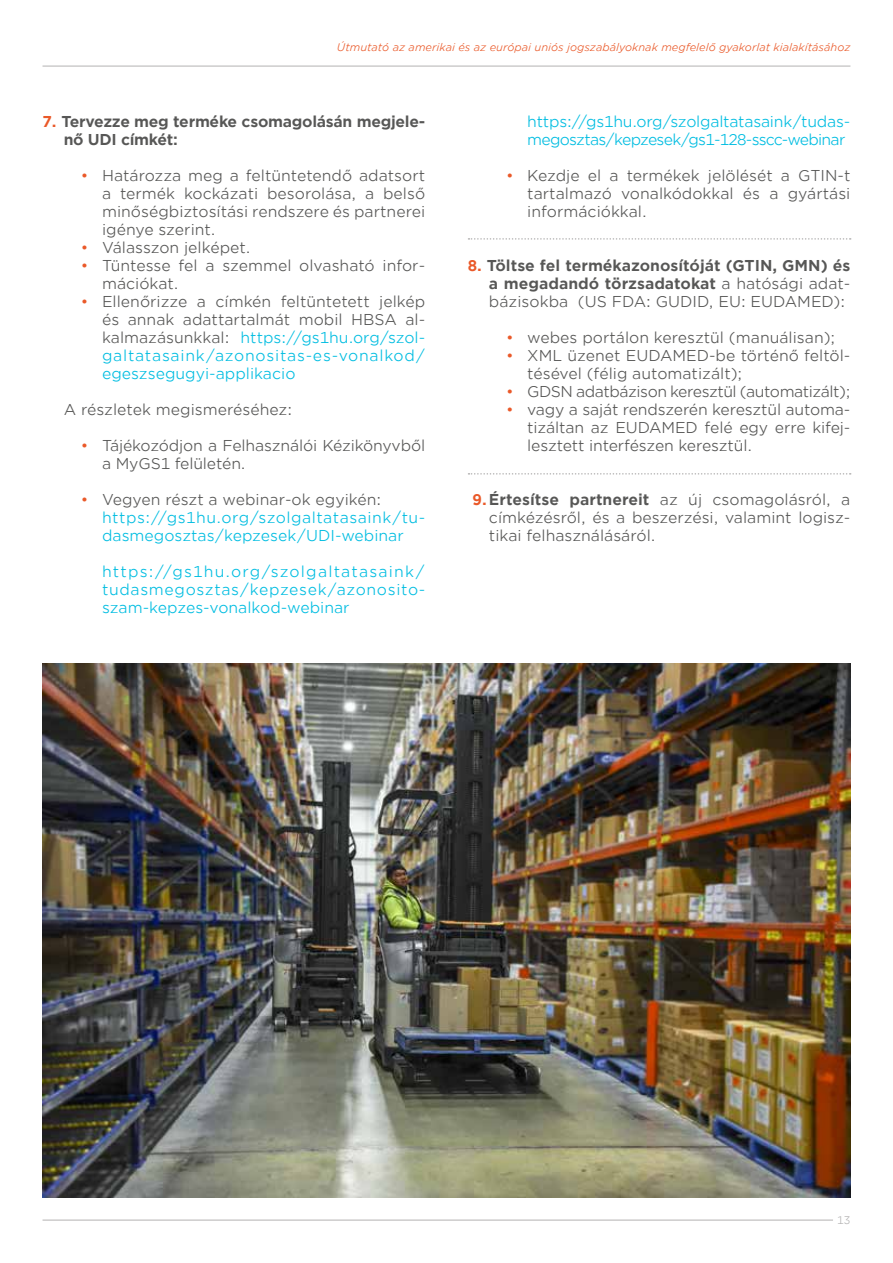
<style>
.page{position:relative;width:893px;height:1263px;background:#fff}
.page>*{position:absolute;margin:0;border:0;box-sizing:border-box;transform-origin:0 0}
.t1{font:15px/18px "Gotham Office";color:#575756;text-align:justify}
.t2{font:15px/18px "Gotham Office";color:#00bde1}
.t3{font:700 15px/18px "Gotham Office";letter-spacing:-.02em;color:#575756}
.t4{font:15px/18px "Gotham Office";letter-spacing:-.04em;color:#00bde1}
.t5{font:15px "Gotham Office";letter-spacing:-.03em;color:#575756}
.t6{font:italic 10.5px "Gotham Office";color:#ea5929}
.t7{font:10.5px "Gotham Office";color:#b3b2b2}
.s1{color:#ea5929}
.s2{color:#00bde1}
.s3{color:#575756}
.s4{font-weight:400}
.s5{font-weight:700;color:#ea5929}
.s6{font-weight:700}
</style>
<div class="page">
<hr style="left:43px;top:1220px;width:790px;height:1px;background:#b3b2b2">
<hr style="left:43px;top:66px;width:807px;height:1px;background:#b3b2b2">
<svg style="left:468px;top:473px;width:383px;height:2px"></svg>
<svg style="left:468px;top:238px;width:383px;height:2px"></svg>
<img style="left:43px;top:663px;width:807px;height:534px">
<p class="t6" style="left:337px;top:40px;width:515px">Útmutató az amerikai és az európai uniós jogszabályoknak megfelelő gyakorlat kialakításához</p>
<p class="t3" style="left:64px;top:112px;width:363px;text-indent:-21px"><span class="s1">7.</span> Tervezze meg terméke csomagolásán megjele&shy;nő UDI címkét:</p>
<p class="t1" style="left:102px;top:166px;width:325px;text-indent:-21px"><span class="s1">•</span> Határozza meg a feltüntetendő adatsort a termék kockázati besorolása, a belső minőségbiztosítási rendszere és partnerei igénye szerint.</p>
<p class="t1" style="left:81px;top:238px;width:171px"><span class="s1">•</span> Válasszon jelképet.</p>
<p class="t1" style="left:102px;top:256px;width:325px;text-indent:-21px"><span class="s1">•</span> Tüntesse fel a szemmel olvasható infor&shy;mációkat.</p>
<p class="t1" style="left:102px;top:292px;width:325px;text-indent:-21px"><span class="s1">•</span> Ellenőrizze a címkén feltüntetett jelkép és annak adattartalmát mobil HBSA al&shy;kalmazásunkkal: <span class="s2">https://gs1hu.org/szol&shy;galtatasaink/azonositas-es-vonalkod/ egeszsegugyi-applikacio</span></p>
<p class="t1" style="left:64px;top:400px;width:230px">A részletek megismeréséhez:</p>
<p class="t1" style="left:102px;top:436px;width:325px;text-indent:-21px"><span class="s1">•</span> Tájékozódjon a Felhasználói Kézikönyvből a MyGS1 felületén.</p>
<p class="t2" style="left:102px;top:490px;width:325px;text-indent:-21px"><span class="s1">•</span> <span class="s3">Vegyen részt a webinar-ok egyikén: </span>https://gs1hu.org/szolgaltatasaink/tu&shy;dasmegosztas/kepzesek/UDI-webinar</p>
<p class="t2" style="left:102px;top:562px;width:325px;text-align:justify">https://gs1hu.org/szolgaltatasaink/ tudasmegosztas/kepzesek/azonosito&shy;szam-kepzes-vonalkod-webinar</p>
<p class="t4" style="left:527px;top:112px;width:325px">https://gs1hu.org/szolgaltatasaink/tudas&shy;megosztas/kepzesek/gs1-128-sscc-webinar</p>
<p class="t1" style="left:527px;top:166px;width:325px;text-indent:-21px"><span class="s1">•</span> Kezdje el a termékek jelölését a GTIN-t tartalmazó vonalkódokkal és a gyártási információkkal.</p>
<p class="t3" style="left:489px;top:256px;width:363px;text-align:justify;text-indent:-21px"><span class="s1">8.</span> Töltse fel termékazonosítóját (GTIN, GMN) és a megadandó törzsadatokat <span class="s4">a hatósági adat&shy;bázisokba (US FDA: GUDID, EU: EUDAMED):</span></p>
<p class="t1" style="left:506px;top:328px;width:331px"><span class="s1">•</span> webes portálon keresztül (manuálisan);</p>
<p class="t1" style="left:527px;top:346px;width:325px;text-indent:-21px"><span class="s1">•</span> XML üzenet EUDAMED-be történő feltöl&shy;tésével (félig automatizált);</p>
<p class="t5" style="left:506px;top:381px;width:346px"><span class="s1">•</span> GDSN adatbázison keresztül (automatizált);</p>
<p class="t1" style="left:527px;top:400px;width:325px;text-indent:-21px"><span class="s1">•</span> vagy a saját rendszerén keresztül automa&shy;tizáltan az EUDAMED felé egy erre kifej&shy;lesztett interfészen keresztül.</p>
<p class="t1" style="left:489px;top:490px;width:363px;text-indent:-16px"><span class="s5">9.</span> <span class="s6">Értesítse partnereit</span> az új csomagolásról, a címkézésről, és a beszerzési, valamint logisz&shy;tikai felhasználásáról.</p>
<p class="t7" style="left:837px;top:1213px;width:15px">13</p>
</div>
